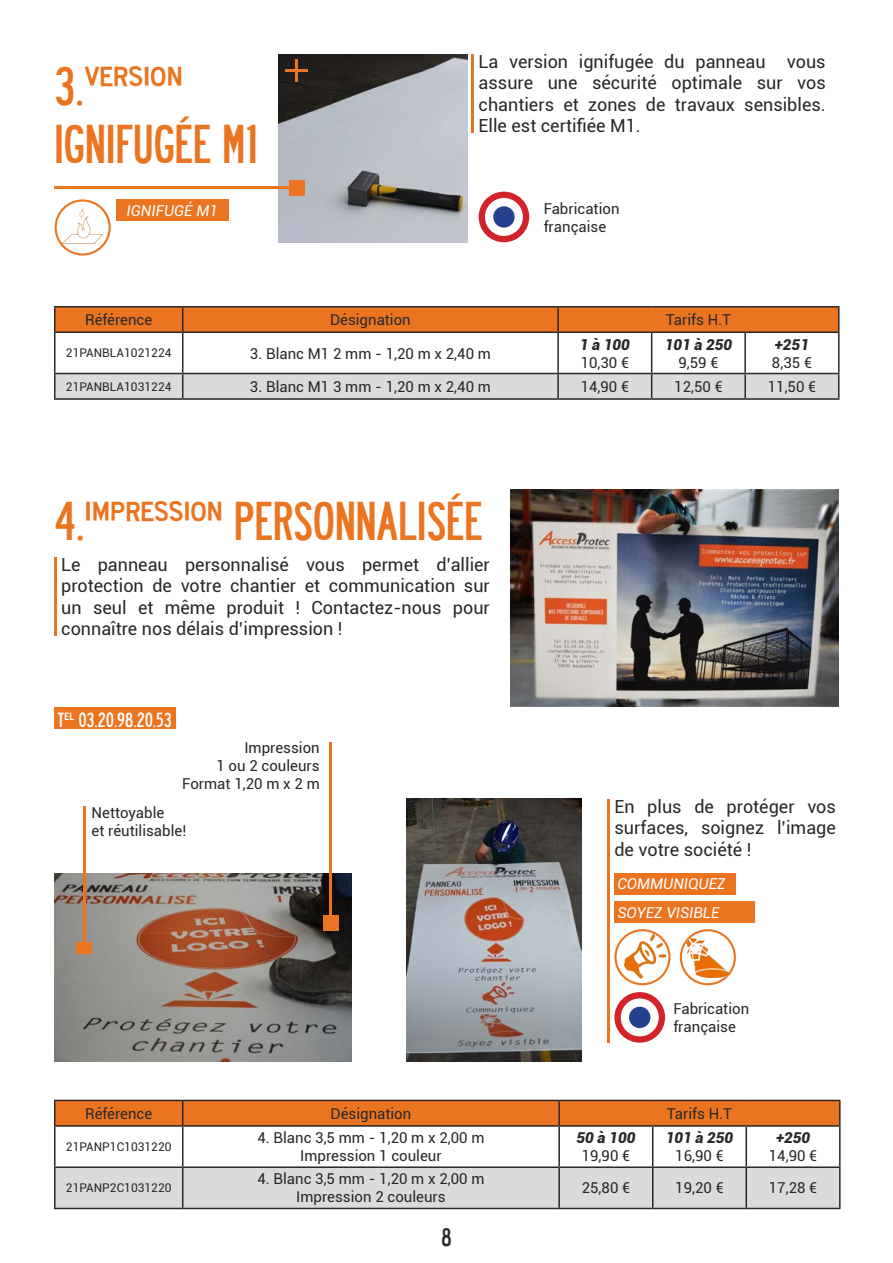
<style>
.page{position:relative;width:893px;height:1263px;background:#fff}
.page>*{position:absolute;margin:0;border:0;box-sizing:border-box;transform-origin:0 0}
.t1{font:48px/57.6px "Roadway";color:#ea7420}
.t2{font:22.5px "Roadway";color:#292829}
.t3{font:18px/21.6px "Roboto";color:#292829;text-align:justify}
.t4{font:18px "Roadway";color:#fff}
.t5{font:15px/18px "Roboto";color:#292829}
.t6{font:italic 15px/28.2px "Roboto";color:#fff}
.t7{font:italic 900 15px "Roboto";color:#292829}
.t8{font:12px "Roboto";color:#292829}
</style>
<div class="page">
<img style="left:63px;top:209px;width:45px;height:39px">
<img style="left:54px;top:874px;width:298px;height:187px">
<img style="left:279px;top:54px;width:188px;height:188px">
<hr style="left:285px;top:69px;width:23px;height:3px;background:#ea7420">
<hr style="left:295px;top:59px;width:3px;height:23px;background:#ea7420">
<svg style="left:97px;top:242px;width:11px;height:10px"></svg>
<div style="left:55px;top:199px;width:56px;height:57px;border:2px solid #ea7420;border-radius:50%"></div>
<hr style="left:55px;top:186px;width:234px;height:3px;background:#ea7420">
<div style="left:289px;top:180px;width:15px;height:15px;background:#ea7420"></div>
<div style="left:54px;top:707px;width:121px;height:21px;background:#ea7420"></div>
<img style="left:510px;top:489px;width:329px;height:218px">
<hr style="left:608px;top:799px;width:2px;height:244px;background:#ea7420">
<hr style="left:83px;top:807px;width:3px;height:135px;background:#ea7420">
<div style="left:77px;top:942px;width:15px;height:12px;background:#ea7420"></div>
<img style="left:407px;top:798px;width:174px;height:264px">
<hr style="left:329px;top:742px;width:3px;height:173px;background:#ea7420">
<div style="left:323px;top:915px;width:15px;height:15px;background:#ea7420"></div>
<div style="left:614px;top:873px;width:122px;height:21px;background:#ea7420"></div>
<div style="left:614px;top:901px;width:141px;height:22px;background:#ea7420"></div>
<div style="left:614px;top:929px;width:56px;height:56px;border:2px solid #ea7420;border-radius:50%"></div>
<div style="left:680px;top:929px;width:56px;height:56px;border:2px solid #ea7420;border-radius:50%"></div>
<svg style="left:614px;top:992px;width:51px;height:51px"></svg>
<div style="left:621px;top:998px;width:38px;height:38px;background:#fff;border-radius:50%"></div>
<div style="left:629px;top:1007px;width:21px;height:21px;background:#25408f;border-radius:50%"></div>
<img style="left:624px;top:934px;width:42px;height:44px">
<img style="left:686px;top:938px;width:44px;height:39px">
<div style="left:116px;top:199px;width:113px;height:22px;background:#ea7420"></div>
<hr style="left:54px;top:306px;width:129px;height:1px;background:#292829">
<hr style="left:54px;top:307px;width:2px;height:24px;background:#292829">
<hr style="left:183px;top:306px;width:375px;height:1px;background:#292829">
<hr style="left:558px;top:306px;width:94px;height:1px;background:#292829">
<hr style="left:652px;top:306px;width:93px;height:1px;background:#292829">
<hr style="left:745px;top:306px;width:94px;height:1px;background:#292829">
<hr style="left:54px;top:331px;width:129px;height:2px;background:#292829">
<hr style="left:54px;top:333px;width:2px;height:40px;background:#292829">
<hr style="left:54px;top:373px;width:129px;height:1px;background:#292829">
<hr style="left:54px;top:374px;width:2px;height:24px;background:#292829">
<svg style="left:55px;top:307px;width:784px;height:91px"></svg>
<hr style="left:54px;top:398px;width:129px;height:2px;background:#292829">
<hr style="left:183px;top:398px;width:375px;height:2px;background:#292829">
<hr style="left:558px;top:398px;width:94px;height:2px;background:#292829">
<hr style="left:652px;top:398px;width:93px;height:2px;background:#292829">
<hr style="left:745px;top:398px;width:94px;height:2px;background:#292829">
<hr style="left:54px;top:1125px;width:129px;height:2px;background:#292829">
<hr style="left:746px;top:1125px;width:95px;height:2px;background:#292829">
<hr style="left:54px;top:1166px;width:129px;height:2px;background:#292829">
<hr style="left:746px;top:1166px;width:95px;height:2px;background:#292829">
<svg style="left:55px;top:1101px;width:785px;height:107px"></svg>
<hr style="left:558px;top:1101px;width:2px;height:24px;background:#292829">
<hr style="left:182px;top:1127px;width:1px;height:39px;background:#292829">
<hr style="left:558px;top:1127px;width:2px;height:39px;background:#292829">
<hr style="left:652px;top:1127px;width:1px;height:39px;background:#292829">
<hr style="left:745px;top:1127px;width:2px;height:39px;background:#292829">
<hr style="left:182px;top:1168px;width:1px;height:40px;background:#292829">
<hr style="left:558px;top:1168px;width:2px;height:40px;background:#292829">
<hr style="left:652px;top:1168px;width:1px;height:40px;background:#292829">
<hr style="left:745px;top:1168px;width:2px;height:40px;background:#292829">
<hr style="left:54px;top:1100px;width:129px;height:1px;background:#292829">
<hr style="left:54px;top:1101px;width:2px;height:24px;background:#292829">
<hr style="left:183px;top:1100px;width:376px;height:1px;background:#292829">
<hr style="left:559px;top:1100px;width:94px;height:1px;background:#292829">
<hr style="left:653px;top:1100px;width:93px;height:1px;background:#292829">
<hr style="left:746px;top:1100px;width:95px;height:1px;background:#292829">
<hr style="left:839px;top:1101px;width:2px;height:24px;background:#292829">
<hr style="left:54px;top:1127px;width:2px;height:39px;background:#292829">
<hr style="left:839px;top:1127px;width:2px;height:39px;background:#292829">
<hr style="left:54px;top:1168px;width:2px;height:40px;background:#292829">
<hr style="left:839px;top:1168px;width:2px;height:40px;background:#292829">
<hr style="left:54px;top:1208px;width:129px;height:1px;background:#292829">
<hr style="left:183px;top:1208px;width:376px;height:1px;background:#292829">
<hr style="left:559px;top:1208px;width:94px;height:1px;background:#292829">
<hr style="left:653px;top:1208px;width:93px;height:1px;background:#292829">
<hr style="left:746px;top:1208px;width:95px;height:1px;background:#292829">
<hr style="left:471px;top:54px;width:3px;height:78px;background:#ea7420">
<hr style="left:54px;top:557px;width:3px;height:78px;background:#ea7420">
<div style="left:479px;top:192px;width:50px;height:50px;background:#d2232a;border-radius:50%"></div>
<div style="left:485px;top:198px;width:38px;height:38px;background:#fff;border-radius:50%"></div>
<div style="left:493px;top:206px;width:22px;height:22px;background:#25408f;border-radius:50%"></div>
<h1 class="t1" style="left:54px;top:55px;width:208px">3.version<br>IGNIFUGÉE M1</h1>
<p class="t6" style="left:127px;top:196px;width:93px">IGNIFUGÉ M1</p>
<p class="t3" style="left:479px;top:50px;width:349px">La version ignifugée du panneau vous assure une sécurité optimale sur vos chantiers et zones de travaux sensibles.<br>Elle est certifiée M1.</p>
<p class="t5" style="left:544px;top:199px;width:77px">Fabrication française</p>
<p class="t5" style="left:85px;top:310px;width:69px">Référence</p>
<p class="t5" style="left:330px;top:310px;width:82px">Désignation</p>
<p class="t5" style="left:666px;top:310px;width:67px">Tarifs H.T</p>
<p class="t8" style="left:66px;top:345px;width:107px">21PANBLA1021224</p>
<p class="t5" style="left:250px;top:344px;width:243px">3. Blanc M1 2 mm - 1,20 m x 2,40 m</p>
<p class="t7" style="left:580px;top:334px;width:52px">1 à 100</p>
<p class="t5" style="left:581px;top:353px;width:50px">10,30 €</p>
<p class="t7" style="left:665px;top:334px;width:69px">101 à 250</p>
<p class="t5" style="left:678px;top:353px;width:41px">9,59 €</p>
<p class="t7" style="left:775px;top:334px;width:36px">+251</p>
<p class="t5" style="left:772px;top:353px;width:41px">8,35 €</p>
<p class="t8" style="left:66px;top:378px;width:107px">21PANBLA1031224</p>
<p class="t5" style="left:250px;top:377px;width:243px">3. Blanc M1 3 mm - 1,20 m x 2,40 m</p>
<p class="t5" style="left:581px;top:377px;width:50px">14,90 €</p>
<p class="t5" style="left:674px;top:377px;width:50px">12,50 €</p>
<p class="t5" style="left:768px;top:377px;width:50px">11,50 €</p>
<h1 class="t1" style="left:54px;top:490px;width:430px">4.impression PERSONNALISÉE</h1>
<p class="t3" style="left:61px;top:553px;width:430px">Le panneau personnalisé vous permet d’allier protection de votre chantier et communication sur un seul et même produit ! Contactez-nous pour connaître nos délais d’impression !</p>
<p class="t4" style="left:58px;top:708px;width:116px">Tel 03.20.98.20.53</p>
<p class="t5" style="left:182px;top:738px;width:139px;text-align:right">Impression<br>1 ou 2 couleurs<br>Format 1,20 m x 2 m</p>
<p class="t5" style="left:92px;top:803px;width:96px">Nettoyable<br>et réutilisable!</p>
<p class="t3" style="left:614px;top:795px;width:223px">En plus de protéger vos surfaces, soignez l’image de votre société !</p>
<p class="t6" style="left:617px;top:869px;width:110px">COMMUNIQUEZ<br>SOYEZ VISIBLE</p>
<p class="t5" style="left:673px;top:999px;width:77px">Fabrication française</p>
<p class="t5" style="left:85px;top:1104px;width:69px">Référence</p>
<p class="t5" style="left:331px;top:1104px;width:82px">Désignation</p>
<p class="t5" style="left:667px;top:1104px;width:67px">Tarifs H.T</p>
<p class="t8" style="left:66px;top:1138px;width:107px">21PANP1C1031220</p>
<p class="t5" style="left:257px;top:1128px;width:229px;text-align:center">4. Blanc 3,5 mm - 1,20 m x 2,00 m<br>Impression 1 couleur</p>
<p class="t7" style="left:576px;top:1127px;width:60px">50 à 100</p>
<p class="t7" style="left:666px;top:1127px;width:69px">101 à 250</p>
<p class="t5" style="left:675px;top:1146px;width:50px">16,90 €</p>
<p class="t5" style="left:582px;top:1146px;width:50px">19,90 €</p>
<p class="t7" style="left:776px;top:1127px;width:36px">+250</p>
<p class="t5" style="left:769px;top:1146px;width:50px">14,90 €</p>
<p class="t8" style="left:66px;top:1180px;width:107px">21PANP2C1031220</p>
<p class="t5" style="left:257px;top:1169px;width:229px;text-align:center">4. Blanc 3,5 mm - 1,20 m x 2,00 m<br>Impression 2 couleurs</p>
<p class="t5" style="left:582px;top:1178px;width:50px">25,80 €</p>
<p class="t5" style="left:675px;top:1178px;width:50px">19,20 €</p>
<p class="t5" style="left:769px;top:1178px;width:50px">17,28 €</p>
<h2 class="t2" style="left:441px;top:1222px;width:12px">8</h2>
</div>
